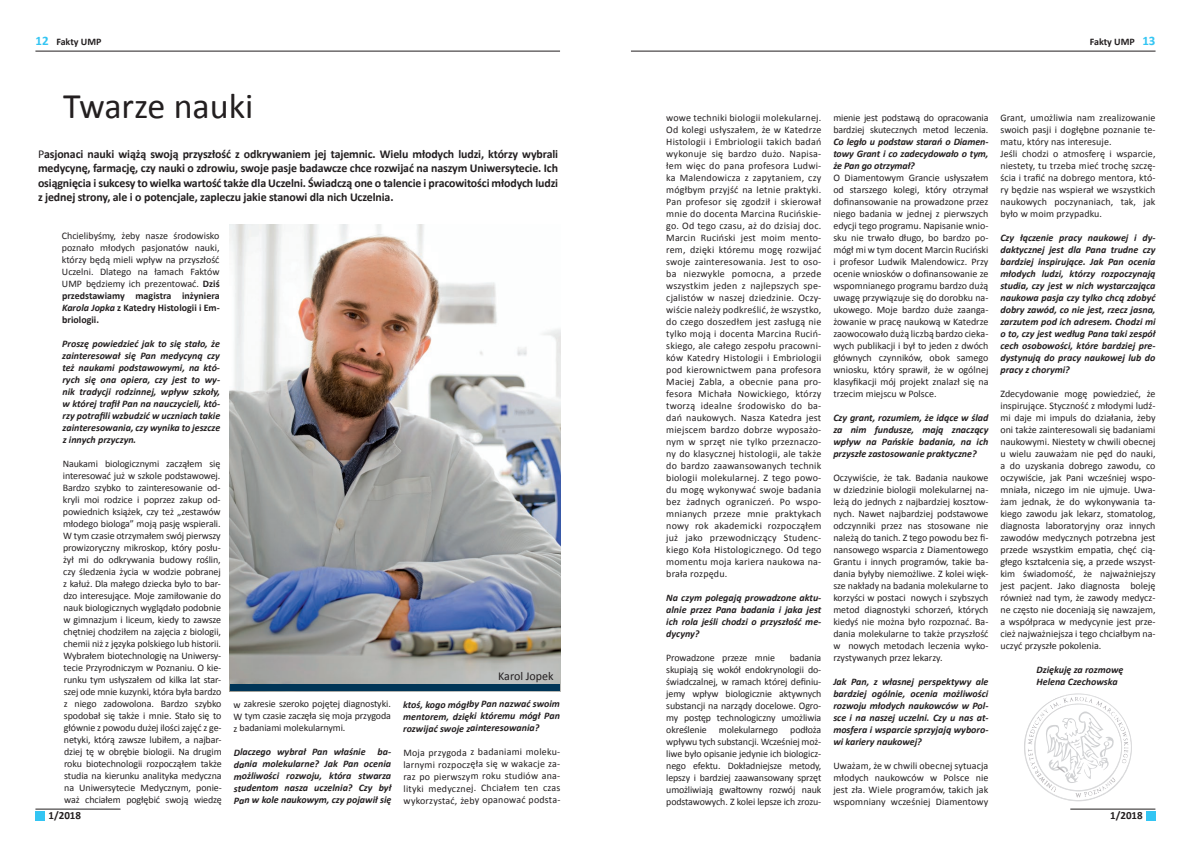
<style>
.page{position:relative;width:1191px;height:842px;background:#fff}
.page>*{position:absolute;margin:0;border:0;box-sizing:border-box;transform-origin:0 0}
.t1{font:36px "Calibri";color:#231f20}
.t2{font:700 13px "Calibri";color:#33c5f3}
.t3{font:700 12px/14.4px "Calibri";letter-spacing:-.01em;color:#231f20;text-align:justify}
.t4{font:12px "Calibri";color:#231f20}
.t5{font:700 11px "Calibri";color:#231f20}
.t6{font:10px/12px "Calibri";letter-spacing:-.015em;color:#231f20;text-align:justify}
.t7{font:italic 700 10px/12px "Calibri";color:#231f20;text-align:justify}
.t8{font:10px/12px "Calibri";letter-spacing:.01em;color:#231f20}
.t9{font:700 10px "Calibri";color:#231f20}
.s1{font-weight:400}
.s2{font-weight:700}
.s3{font-weight:700;font-style:italic}
</style>
<div class="page">
<hr style="left:631px;top:51px;width:524px;height:1px;background:#231f20">
<div style="left:1146px;top:811px;width:9px;height:9px;background:#33c5f3"></div>
<hr style="left:1070px;top:809px;width:85px;height:1px;background:#231f20">
<hr style="left:35px;top:51px;width:525px;height:1px;background:#231f20">
<div style="left:35px;top:811px;width:10px;height:9px;background:#33c5f3"></div>
<hr style="left:35px;top:809px;width:85px;height:1px;background:#231f20">
<svg style="left:1024px;top:693px;width:108px;height:108px"></svg>
<img style="left:1069px;top:697px;width:14px;height:5px">
<img style="left:230px;top:224px;width:330px;height:460px">
<div style="left:230px;top:684px;width:330px;height:7px;background:#003557"></div>
<h2 class="t2" style="left:35px;top:33px;width:15px">12</h2>
<p class="t9" style="left:56px;top:35px;width:47px">Fakty UMP</p>
<h1 class="t1" style="left:63px;top:84px;width:192px">Twarze nauki</h1>
<p class="t3" style="left:38px;top:147px;width:522px"><span class="s1">P</span>asjonaci nauki wiążą swoją przyszłość z odkrywaniem jej tajemnic. Wielu młodych ludzi, którzy wybrali medycynę, farmację, czy nauki o zdrowiu, swoje pasje badawcze chce rozwijać na naszym Uniwersytecie. Ich osiągnięcia i sukcesy to wielka wartość także dla Uczelni. Świadczą one o talencie i pracowitości młodych ludzi z jednej strony, ale i o potencjale, zapleczu jakie stanowi dla nich Uczelnia.</p>
<p class="t6" style="left:62px;top:230px;width:159px">Chcielibyśmy, żeby nasze środowisko poznało młodych pasjonatów nauki, którzy będą mieli wpływ na przyszłość Uczelni. Dlatego na łamach Faktów UMP będziemy ich prezentować. <span class="s2">Dziś przedstawiamy magistra inżyniera </span><span class="s3">Karola Jopka</span> <span class="s2">z Katedry Histologii i Em&shy;briologii.</span></p>
<p class="t7" style="left:62px;top:338px;width:160px">Proszę powiedzieć jak to się stało, że zainteresował się Pan medycyną czy też naukami podstawowymi, na któ&shy;rych się ona opiera, czy jest to wy&shy;nik tradycji rodzinnej, wpływ szkoły, w której trafił Pan na nauczycieli, któ&shy;rzy potrafili wzbudzić w uczniach takie zainteresowania, czy wynika to jeszcze z innych przyczyn.</p>
<p class="t6" style="left:63px;top:458px;width:161px;text-align:left">Naukami biologicznymi zacząłem się interesować już w szkole podstawowej.<br>Bardzo szybko to zainteresowanie od&shy;kryli moi rodzice i poprzez zakup od&shy;powiednich książek, czy też „zestawów młodego biologa” moją pasję wspierali.<br>W tym czasie otrzymałem swój pierwszy prowizoryczny mikroskop, który posłu&shy;żył mi do odkrywania budowy roślin, czy śledzenia życia w wodzie pobranej z kałuż. Dla małego dziecka było to bar&shy;dzo interesujące. Moje zamiłowanie do nauk biologicznych wyglądało podobnie w gimnazjum i liceum, kiedy to zawsze chętniej chodziłem na zajęcia z biologii, chemii niż z języka polskiego lub historii.<br>Wybrałem biotechnologię na Uniwersy&shy;tecie Przyrodniczym w Poznaniu. O kie&shy;runku tym usłyszałem od kilka lat star&shy;szej ode mnie kuzynki, która była bardzo z niego zadowolona. Bardzo szybko spodobał się także i mnie. Stało się to głównie z powodu dużej ilości zajęć z ge&shy;netyki, którą zawsze lubiłem, a najbar&shy;dziej tę w obrębie biologii. Na drugim roku biotechnologii rozpocząłem także studia na kierunku analityka medyczna na Uniwersytecie Medycznym, ponie&shy;waż chciałem pogłębić swoją wiedzę</p>
<p class="t5" style="left:48px;top:808px;width:34px">1/2018</p>
<p class="t6" style="left:233px;top:698px;width:159px">w zakresie szeroko pojętej diagnostyki.<br>W tym czasie zaczęła się moja przygoda z badaniami molekularnymi.</p>
<p class="t7" style="left:234px;top:746px;width:159px">Dlaczego wybrał Pan właśnie ba&shy;dania molekularne? Jak Pan ocenia możliwości rozwoju, która stwarza studentom nasza uczelnia? Czy był Pan w kole naukowym, czy pojawił się</p>
<p class="t4" style="left:498px;top:668px;width:57px">Karol Jopek</p>
<p class="t7" style="left:403px;top:698px;width:158px">ktoś, kogo mógłby Pan nazwać swoim mentorem, dzięki któremu mógł Pan rozwijać swoje zainteresowania?</p>
<p class="t6" style="left:403px;top:746px;width:159px">Moja przygoda z badaniami moleku&shy;larnymi rozpoczęła się w wakacje za&shy;raz po pierwszym roku studiów ana&shy;lityki medycznej. Chciałem ten czas wykorzystać, żeby opanować podsta-</p>
<p class="t9" style="left:1089px;top:35px;width:47px">Fakty UMP</p>
<h2 class="t2" style="left:1142px;top:33px;width:15px">13</h2>
<p class="t6" style="left:666px;top:112px;width:157px">wowe techniki biologii molekularnej.<br>Od kolegi usłyszałem, że w Katedrze Histologii i Embriologii takich badań wykonuje się bardzo dużo. Napisa&shy;łem więc do pana profesora Ludwi&shy;ka Malendowicza z zapytaniem, czy mógłbym przyjść na letnie praktyki.<br>Pan profesor się zgodził i skierował mnie do docenta Marcina Rucińskie&shy;go. Od tego czasu, aż do dzisiaj doc.<br>Marcin Ruciński jest moim mento&shy;rem, dzięki któremu mogę rozwijać swoje zainteresowania. Jest to oso&shy;ba niezwykle pomocna, a przede wszystkim jeden z najlepszych spe&shy;cjalistów w naszej dziedzinie. Oczy&shy;wiście należy podkreślić, że wszystko, do czego doszedłem jest zasługą nie tylko moją i docenta Marcina Ruciń&shy;skiego, ale całego zespołu pracowni&shy;ków Katedry Histologii i Embriologii pod kierownictwem pana profesora Maciej Zabla, a obecnie pana pro&shy;fesora Michała Nowickiego, którzy tworzą idealne środowisko do ba&shy;dań naukowych. Nasza Katedra jest miejscem bardzo dobrze wyposażo&shy;nym w sprzęt nie tylko przeznaczo&shy;ny do klasycznej histologii, ale także do bardzo zaawansowanych technik biologii molekularnej. Z tego powo&shy;du mogę wykonywać swoje badania bez żadnych ograniczeń. Po wspo&shy;mnianych przeze mnie praktykach nowy rok akademicki rozpocząłem już jako przewodniczący Studenc&shy;kiego Koła Histologicznego. Od tego momentu moja kariera naukowa na&shy;brała rozpędu.</p>
<p class="t7" style="left:666px;top:592px;width:157px">Na czym polegają prowadzone aktu&shy;alnie przez Pana badania i jaka jest ich rola jeśli chodzi o przyszłość me&shy;dycyny?</p>
<p class="t6" style="left:666px;top:652px;width:110px">Prowadzone przeze mnie</p>
<p class="t6" style="left:666px;top:652px;width:157px;text-indent:124px">badania skupiają się wokół endokrynologii do&shy;świadczalnej, w ramach której definiu&shy;jemy wpływ biologicznie aktywnych substancji na narządy docelowe. Ogro&shy;my postęp technologiczny umożliwia określenie molekularnego podłoża wpływu tych substancji. Wcześniej moż&shy;liwe było opisanie jedynie ich biologicz&shy;nego efektu. Dokładniejsze metody, lepszy i bardziej zaawansowany sprzęt umożliwiają gwałtowny rozwój nauk podstawowych. Z kolei lepsze ich zrozu-</p>
<p class="t6" style="left:833px;top:112px;width:157px">mienie jest podstawą do opracowania bardziej skutecznych metod leczenia.</p>
<p class="t7" style="left:833px;top:136px;width:157px">Co legło u podstaw starań o Diamen&shy;towy Grant i co zadecydowało o tym, że Pan go otrzymał?</p>
<p class="t6" style="left:833px;top:172px;width:157px">O Diamentowym Grancie usłyszałem od starszego kolegi, który otrzymał dofinansowanie na prowadzone przez niego badania w jednej z pierwszych edycji tego programu. Napisanie wnio&shy;sku nie trwało długo, bo bardzo po&shy;mógł mi w tym docent Marcin Ruciński i profesor Ludwik Malendowicz. Przy ocenie wniosków o dofinansowanie ze wspomnianego programu bardzo dużą uwagę przywiązuje się do dorobku na&shy;ukowego. Moje bardzo duże zaanga&shy;żowanie w pracę naukową w Katedrze zaowocowało dużą liczbą bardzo cieka&shy;wych publikacji i był to jeden z dwóch głównych czynników, obok samego wniosku, który sprawił, że w ogólnej klasyfikacji mój projekt znalazł się na trzecim miejscu w Polsce.</p>
<p class="t7" style="left:833px;top:412px;width:157px">Czy grant, rozumiem, że idące w ślad za nim fundusze, mają znaczący wpływ na Pańskie badania, na ich przyszłe zastosowanie praktyczne?</p>
<p class="t6" style="left:833px;top:472px;width:157px">Oczywiście, że tak. Badania naukowe w dziedzinie biologii molekularnej na&shy;leżą do jednych z najbardziej kosztow&shy;nych. Nawet najbardziej podstawowe odczynniki przez nas stosowane nie należą do tanich. Z tego powodu bez fi&shy;nansowego wsparcia z Diamentowego Grantu i innych programów, takie ba&shy;dania byłyby niemożliwe. Z kolei więk&shy;sze nakłady na badania molekularne to korzyści w postaci nowych i szybszych metod diagnostyki schorzeń, których kiedyś nie można było rozpoznać. Ba&shy;dania molekularne to także przyszłość w nowych metodach leczenia wyko&shy;rzystywanych przez lekarzy.</p>
<p class="t7" style="left:833px;top:676px;width:157px">Jak Pan, z własnej perspektywy ale bardziej ogólnie, ocenia możliwości rozwoju młodych naukowców w Pol&shy;sce i na naszej uczelni. Czy u nas at&shy;mosfera i wsparcie sprzyjają wyboro&shy;wi kariery naukowej?</p>
<p class="t6" style="left:833px;top:760px;width:157px">Uważam, że w chwili obecnej sytuacja młodych naukowców w Polsce nie jest zła. Wiele programów, takich jak wspomniany wcześniej Diamentowy</p>
<p class="t8" style="left:1000px;top:112px;width:157px">Grant, umożliwia nam zrealizowanie swoich pasji i dogłębne poznanie te&shy;matu, który nas interesuje.<br>Jeśli chodzi o atmosferę i wsparcie, niestety, tu trzeba mieć trochę szczę&shy;ścia i trafić na dobrego mentora, któ&shy;ry będzie nas wspierał we wszystkich naukowych poczynaniach, tak, jak było w moim przypadku.</p>
<p class="t7" style="left:1000px;top:232px;width:157px">Czy łączenie pracy naukowej i dy&shy;daktycznej jest dla Pana trudne czy bardziej inspirujące. Jak Pan ocenia młodych ludzi, którzy rozpoczynają studia, czy jest w nich wystarczająca naukowa pasja czy tylko chcą zdobyć dobry zawód, co nie jest, rzecz jasna, zarzutem pod ich adresem. Chodzi mi o to, czy jest według Pana taki zespół cech osobowości, które bardziej pre&shy;dystynują do pracy naukowej lub do pracy z chorymi?</p>
<p class="t6" style="left:1000px;top:388px;width:157px">Zdecydowanie mogę powiedzieć, że inspirujące. Styczność z młodymi ludź&shy;mi daje mi impuls do działania, żeby oni także zainteresowali się badaniami naukowymi. Niestety w chwili obecnej u wielu zauważam nie pęd do nauki, a do uzyskania dobrego zawodu, co oczywiście, jak Pani wcześniej wspo&shy;mniała, niczego im nie ujmuje. Uwa&shy;żam jednak, że do wykonywania ta&shy;kiego zawodu jak lekarz, stomatolog, diagnosta laboratoryjny oraz innych zawodów medycznych potrzebna jest przede wszystkim empatia, chęć cią&shy;głego kształcenia się, a przede wszyst&shy;kim świadomość, że najważniejszy jest pacjent. Jako diagnosta boleję również nad tym, że zawody medycz&shy;ne często nie doceniają się nawzajem, a współpraca w medycynie jest prze&shy;cież najważniejsza i tego chciałbym na&shy;uczyć przyszłe pokolenia.</p>
<p class="t7" style="left:1036px;top:664px;width:88px">Dziękuję za rozmowę<br>Helena Czechowska</p>
<p class="t5" style="left:1110px;top:808px;width:34px">1/2018</p>
</div>
